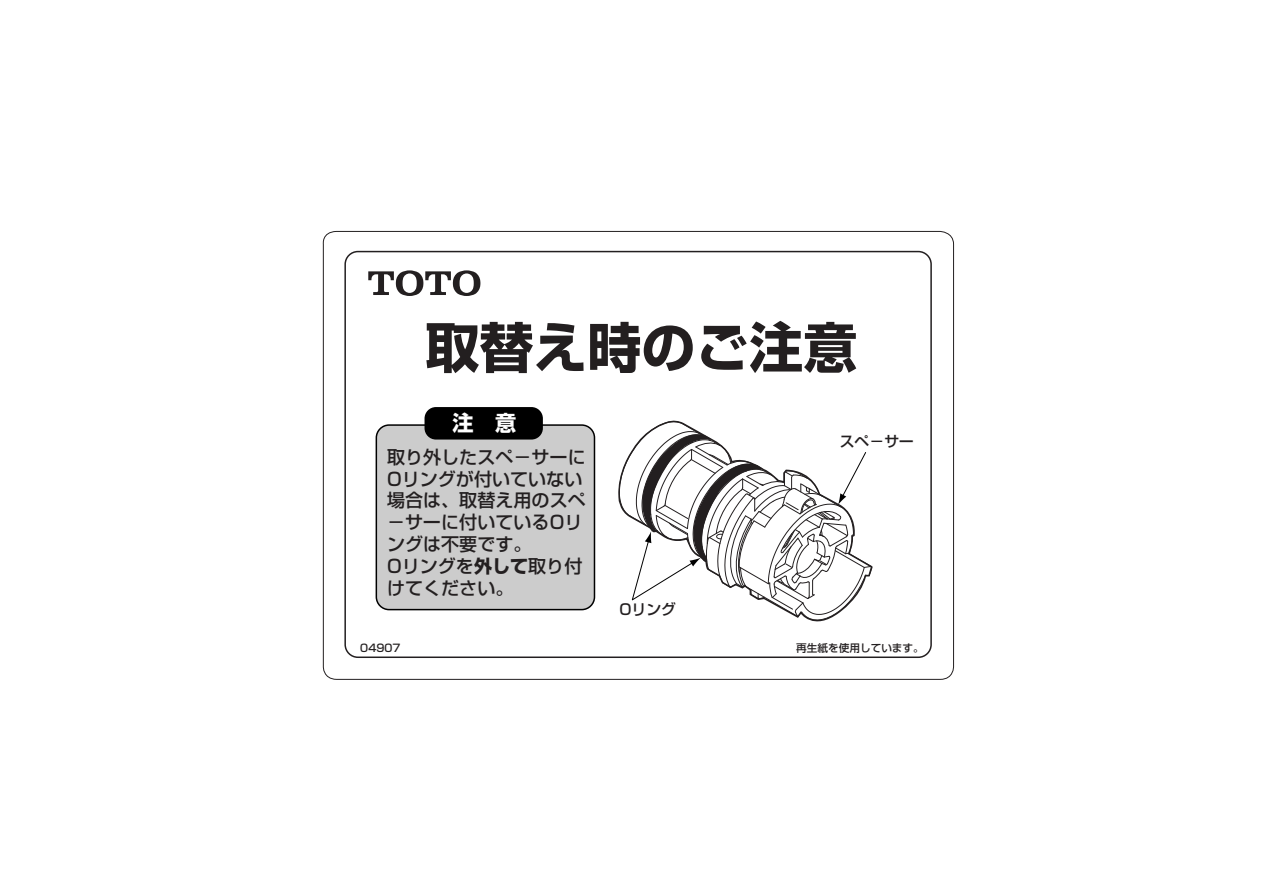
<style>
.page{position:relative;width:1263px;height:893px;background:#fff}
.page>*{position:absolute;margin:0;border:0;box-sizing:border-box;transform-origin:0 0}
.t1{font:700 54px "Shin Go";color:#231f20}
.t2{font:700 21.3px "Shin Go";color:#fff}
.t3{font:500 18px/21.8px "Shin Go";color:#231f20}
.t4{font:500 14.85px "Shin Go";color:#231f20}
.t5{font:500 10.65px "Shin Go";color:#231f20}
.s1{font-weight:700}
</style>
<div class="page">
<svg style="left:322px;top:231px;width:632px;height:449px"></svg>
<h1 class="t1" style="left:425px;top:311px;width:433px">取替え時のご注意</h1>
<p class="t2" style="left:453px;top:409px;width:65px">注 意</p>
<p class="t3" style="left:387px;top:445px;width:200px">取り外したスペ－サーに<br>Oリングが付いていない場合は、取替え用のスペ－サーに付いているOリングは不要です。<br>Oリングを<span class="s1">外して</span>取り付けてください。</p>
<p class="t4" style="left:619px;top:600px;width:58px">Oリング</p>
<p class="t4" style="left:840px;top:432px;width:76px">スペ－サー</p>
<p class="t5" style="left:360px;top:640px;width:42px">04907</p>
<p class="t5" style="left:796px;top:640px;width:129px">再生紙を使用しています。</p>
</div>
